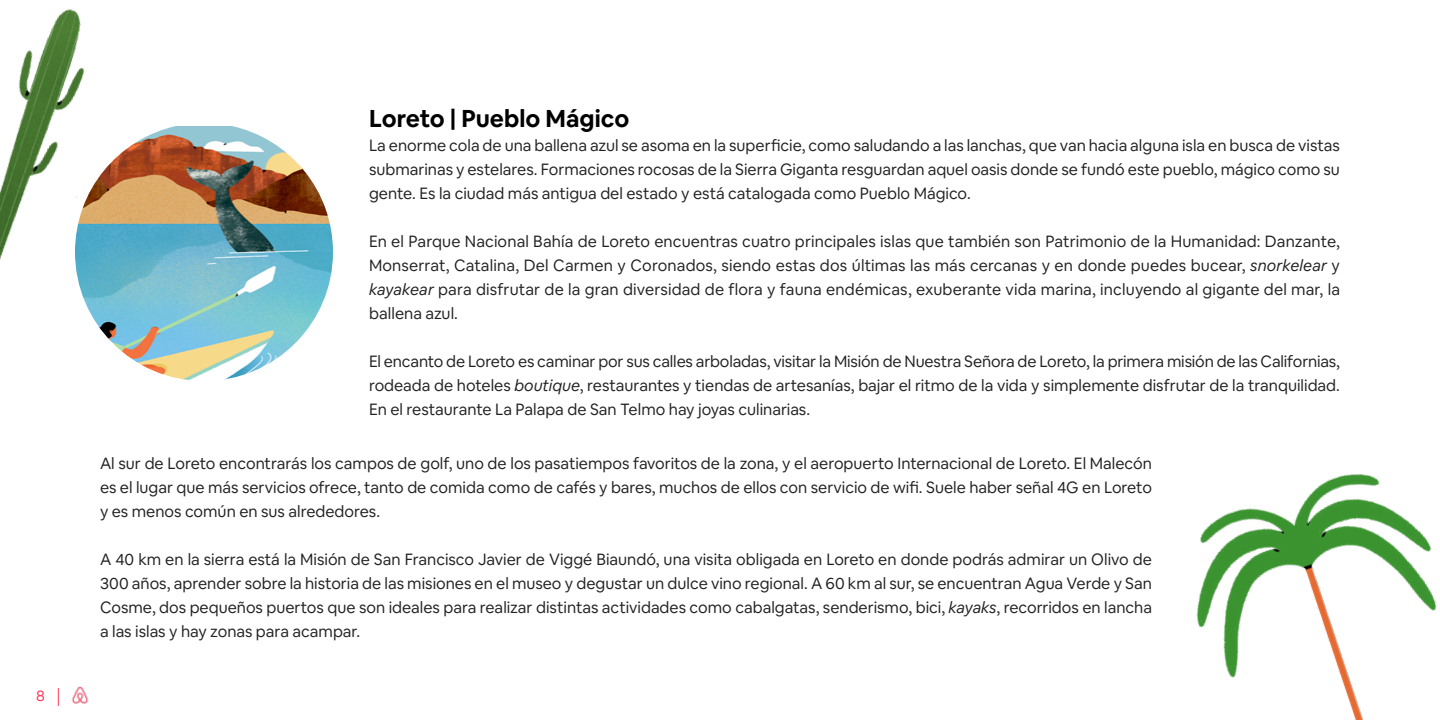
<style>
.page{position:relative;width:1440px;height:720px;background:#fff}
.page>*{position:absolute;margin:0;border:0;box-sizing:border-box;transform-origin:0 0}
.t1{font:700 24px "Airbnb Cereal";letter-spacing:-.005em;color:#000}
.t2{font:16px/24px "Airbnb Cereal";color:#202020;text-align:justify}
.t3{font:15px "Airbnb Cereal";color:#ff385b}
.s1{font-style:italic}
</style>
<div class="page">
<svg style="left:58px;top:688px;width:1px;height:18px"></svg>
<img style="left:72px;top:686px;width:17px;height:18px">
<img style="left:100px;top:136px;width:233px;height:244px">
<img style="left:1139px;top:473px;width:298px;height:247px">
<img style="left:0;top:9px;width:260px;height:319px">
<p class="t3" style="left:36px;top:687px;width:10px">8</p>
<h1 class="t1" style="left:369px;top:104px;width:262px">Loreto | Pueblo Mágico</h1>
<p class="t2" style="left:369px;top:134px;width:972px">La enorme cola de una ballena azul se asoma en la superficie, como saludando a las lanchas, que van hacia alguna isla en busca de vistas submarinas y estelares. Formaciones rocosas de la Sierra Giganta resguardan aquel oasis donde se fundó este pueblo, mágico como su gente. Es la ciudad más antigua del estado y está catalogada como Pueblo Mágico.</p>
<p class="t2" style="left:369px;top:230px;width:973px">En el Parque Nacional Bahía de Loreto encuentras cuatro principales islas que también son Patrimonio de la Humanidad: Danzante, Monserrat, Catalina, Del Carmen y Coronados, siendo estas dos últimas las más cercanas y en donde puedes bucear, <span class="s1">snorkelear</span> y <span class="s1">kayakear</span> para disfrutar de la gran diversidad de flora y fauna endémicas, exuberante vida marina, incluyendo al gigante del mar, la ballena azul.</p>
<p class="t2" style="left:369px;top:350px;width:973px">El encanto de Loreto es caminar por sus calles arboladas, visitar la Misión de Nuestra Señora de Loreto, la primera misión de las Californias, rodeada de hoteles <span class="s1">boutique</span>, restaurantes y tiendas de artesanías, bajar el ritmo de la vida y simplemente disfrutar de la tranquilidad.<br>En el restaurante La Palapa de San Telmo hay joyas culinarias.</p>
<p class="t2" style="left:100px;top:451px;width:1053px">Al sur de Loreto encontrarás los campos de golf, uno de los pasatiempos favoritos de la zona, y el aeropuerto Internacional de Loreto. El Malecón es el lugar que más servicios ofrece, tanto de comida como de cafés y bares, muchos de ellos con servicio de wifi. Suele haber señal 4G en Loreto y es menos común en sus alrededores.</p>
<p class="t2" style="left:100px;top:547px;width:1054px">A 40 km en la sierra está la Misión de San Francisco Javier de Viggé Biaundó, una visita obligada en Loreto en donde podrás admirar un Olivo de 300 años, aprender sobre la historia de las misiones en el museo y degustar un dulce vino regional. A 60 km al sur, se encuentran Agua Verde y San Cosme, dos pequeños puertos que son ideales para realizar distintas actividades como cabalgatas, senderismo, bici, <span class="s1">kayaks</span>, recorridos en lancha a las islas y hay zonas para acampar.</p>
</div>
